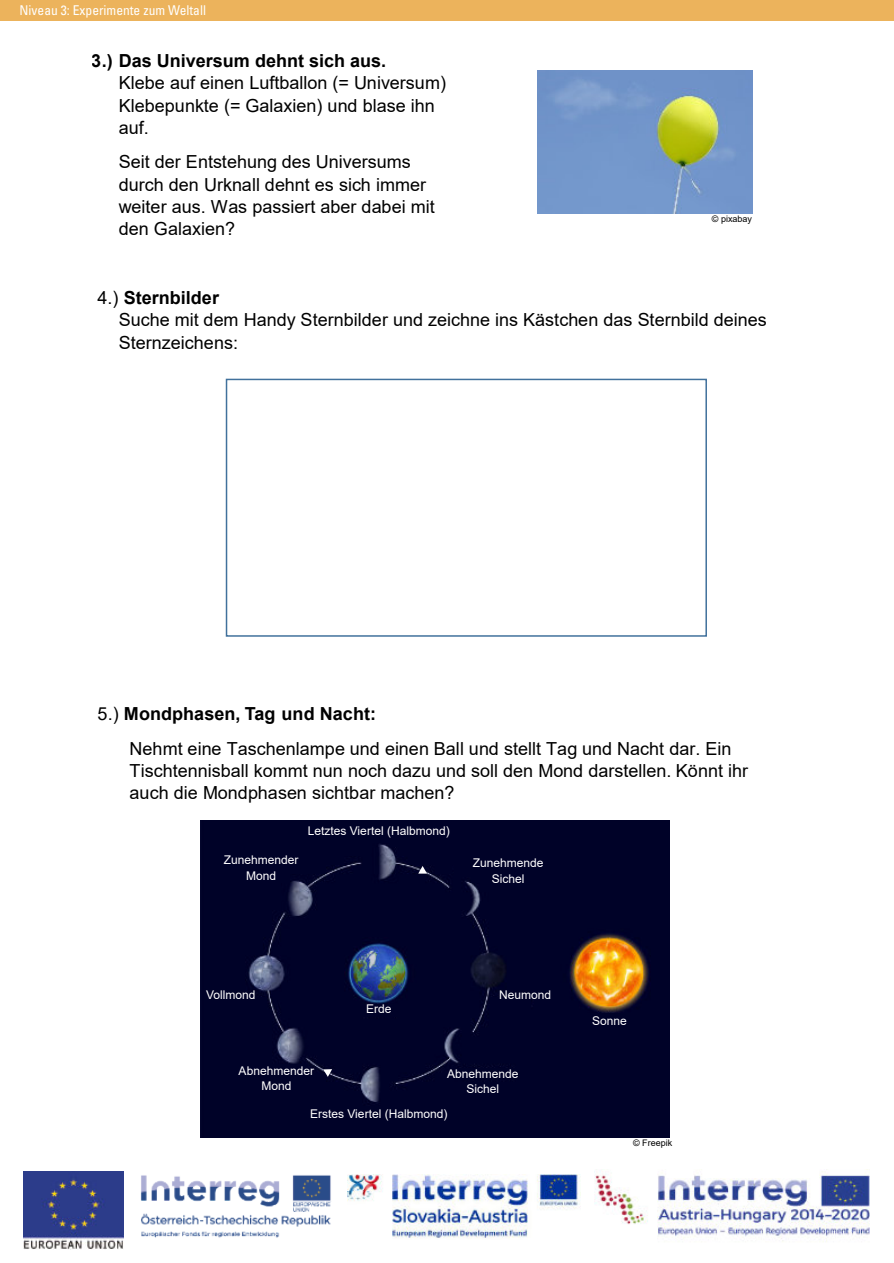
<style>
.page{position:relative;width:894px;height:1263px;background:#fff}
.page>*{position:absolute;margin:0;border:0;box-sizing:border-box;transform-origin:0 0}
.t1{font:18px/22.2px "Arial";color:#000}
.t2{font:700 18px "Arial";color:#000}
.t3{font:condensed 13.5px "Univers LT Std";color:#fff}
.t4{font:12px/15.5px "Arial";color:#fff;text-align:center}
.t5{font:9px "Arial";color:#000}
.s1{font-weight:700}
</style>
<div class="page">
<img style="left:347px;top:1175px;width:231px;height:63px">
<img style="left:141px;top:1175px;width:190px;height:63px">
<img style="left:594px;top:1169px;width:275px;height:73px">
<img style="left:24px;top:1171px;width:99px;height:78px">
<div style="left:226px;top:379px;width:480px;height:258px;background:#fff;border:2px solid #41719c"></div>
<img style="left:200px;top:821px;width:469px;height:316px">
<div style="left:454px;top:864px;width:60px;height:12px;background:#000228"></div>
<div style="left:341px;top:826px;width:77px;height:16px;background:#000228"></div>
<div style="left:219px;top:996px;width:47px;height:14px;background:#000228"></div>
<div style="left:358px;top:1004px;width:43px;height:13px;background:#000228"></div>
<div style="left:586px;top:1014px;width:49px;height:19px;background:#000228"></div>
<div style="left:341px;top:1106px;width:76px;height:15px;background:#000228"></div>
<div style="left:454px;top:1068px;width:66px;height:12px;background:#000228"></div>
<div style="left:489px;top:996px;width:41px;height:14px;background:#000228"></div>
<svg style="left:418px;top:866px;width:9px;height:8px"></svg>
<svg style="left:323px;top:1069px;width:9px;height:8px"></svg>
<img style="left:537px;top:71px;width:214px;height:143px">
<div style="left:0;top:0;width:893px;height:21px;background:#ecb35c"></div>
<p class="t3" style="left:20px;top:5px;width:188px">Niveau 3: Experimente zum Weltall</p>
<p class="t2" style="left:92px;top:54px;width:296px">3.) Das Universum dehnt sich aus.</p>
<p class="t1" style="left:119px;top:74px;width:329px">Klebe auf einen Luftballon (= Universum)<br>Klebepunkte (= Galaxien) und blase ihn auf.</p>
<p class="t1" style="left:119px;top:153px;width:317px">Seit der Entstehung des Universums durch den Urknall dehnt es sich immer weiter aus. Was passiert aber dabei mit den Galaxien?</p>
<p class="t5" style="left:711px;top:216px;width:42px">© pixabay</p>
<p class="t1" style="left:119px;top:288px;width:649px;text-indent:-21px">4.) <span class="s1">Sternbilder<br></span>Suche mit dem Handy Sternbilder und zeichne ins Kästchen das Sternbild deines<br>Sternzeichens:</p>
<p class="t1" style="left:129px;top:698px;width:603px;line-height:34.5px;text-indent:-32px">5.) <span class="s1">Mondphasen, Tag und Nacht:<br></span>Nehmt eine Taschenlampe und einen Ball und stellt Tag und Nacht dar. Ein</p>
<p class="t1" style="left:129px;top:761px;width:619px">Tischtennisball kommt nun noch dazu und soll den Mond darstellen. Könnt ihr auch die Mondphasen sichtbar machen?</p>
<p class="t4" style="left:308px;top:824px;width:143px">Letztes Viertel (Halbmond)</p>
<p class="t4" style="left:224px;top:853px;width:76px">Zunehmender<br>Mond</p>
<p class="t4" style="left:472px;top:856px;width:72px">Zunehmende<br>Sichel</p>
<p class="t4" style="left:206px;top:989px;width:51px">Vollmond</p>
<p class="t4" style="left:238px;top:1064px;width:77px">Abnehmender<br>Mond</p>
<p class="t4" style="left:366px;top:1002px;width:27px">Erde</p>
<p class="t4" style="left:499px;top:988px;width:54px">Neumond</p>
<p class="t4" style="left:447px;top:1067px;width:73px">Abnehmende<br>Sichel</p>
<p class="t4" style="left:310px;top:1107px;width:139px">Erstes Viertel (Halbmond)</p>
<p class="t4" style="left:592px;top:1014px;width:36px">Sonne</p>
<p class="t5" style="left:633px;top:1139px;width:41px">© Freepik</p>
</div>
